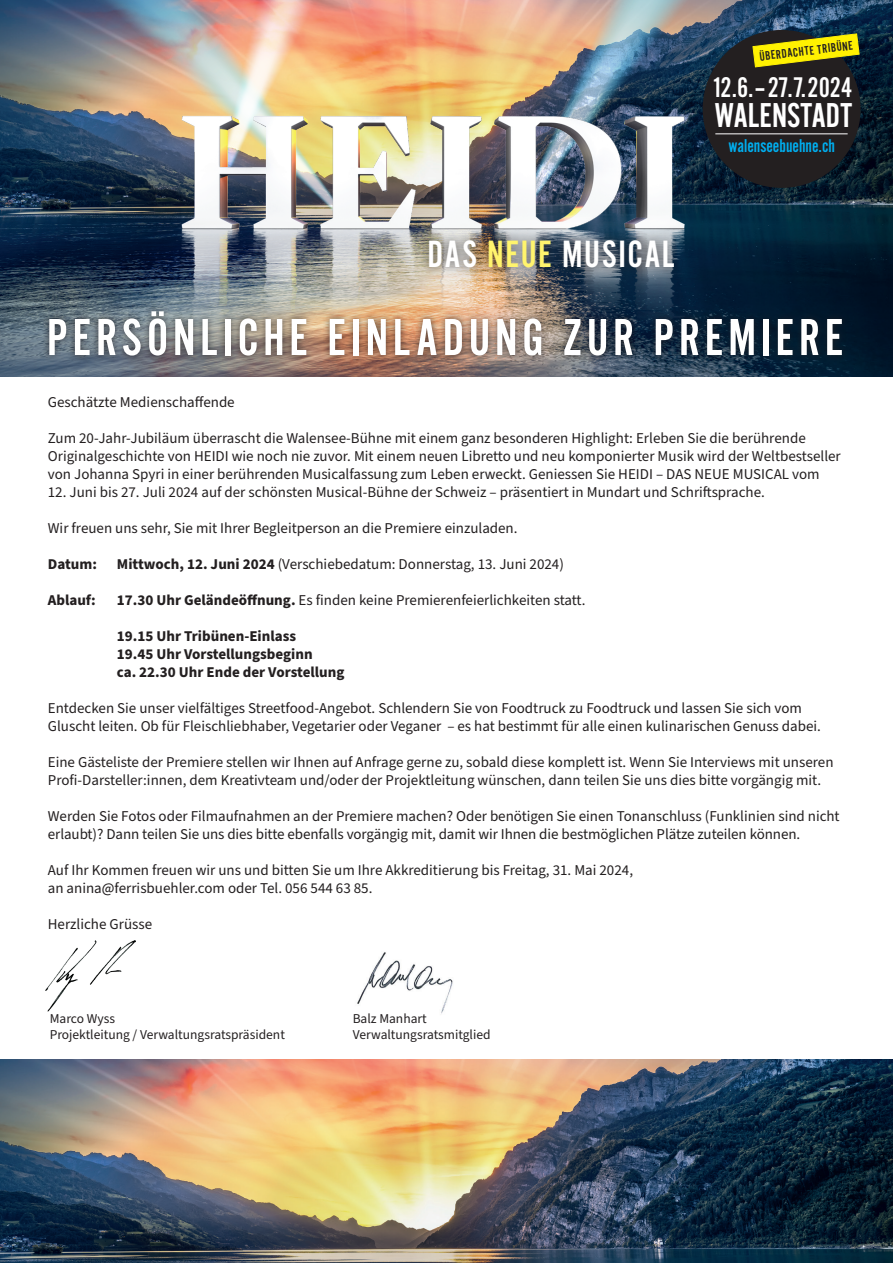
<style>
.page{position:relative;width:893px;height:1263px;background:#fff}
.page>*{position:absolute;margin:0;border:0;box-sizing:border-box;transform-origin:0 0}
.t1{font:54px "Alternate Got No 2 D";letter-spacing:.085em;color:#fff}
.t2{font:39.6px "Alternate Got No 2 D";letter-spacing:.04em;color:#fff}
.t3{font:35.85px "Alternate Got No 2 D";color:#fff}
.t4{font:29.55px "Alternate Got No 2 D";color:#fff}
.t5{font:19.2px "Alternate Got No 2 D";color:#00aeef}
.t6{font:15px/18px "Source Sans Pro";color:#231f20}
.t7{font:700 15px/18px "Source Sans Pro";color:#231f20}
.t8{font:13.5px/16.2px "Source Sans Pro";color:#231f20}
.t9{font:13.05px "Alternate Got No 2 D";color:#231f20}
.s1{color:#fff46d}
.s2{font-weight:700}
</style>
<div class="page">
<img style="left:357px;top:952px;width:96px;height:62px">
<img style="left:46px;top:940px;width:89px;height:72px">
<img style="left:0;top:0;width:893px;height:376px">
<img style="left:22px;top:0;width:396px;height:281px">
<img style="left:111px;top:0;width:303px;height:235px">
<img style="left:430px;top:0;width:361px;height:273px">
<img style="left:162px;top:97px;width:542px;height:280px">
<div style="left:418px;top:230px;width:266px;height:48px;background:#231f20;opacity:.75"></div>
<div style="left:42px;top:304px;width:807px;height:59px;background:#231f20;opacity:.75"></div>
<div style="left:703px;top:30px;width:158px;height:158px;background:#231f20;border-radius:50%"></div>
<svg style="left:752px;top:33px;width:108px;height:35px"></svg>
<hr style="left:715px;top:133px;width:133px;height:1px;background:#fff">
<img style="left:0;top:1059px;width:893px;height:204px">
<h2 class="t2" style="left:427px;top:233px;width:249px">DAS <span class="s1">NEUE</span> MUSICAL</h2>
<p class="t9" style="left:759px;top:50px;width:96px;rotate:-7deg">ÜBERDACHTE TRIBÜNE</p>
<h3 class="t4" style="left:712px;top:72px;width:142px">12.6.–27.7.2024</h3>
<h3 class="t3" style="left:715px;top:96px;width:139px">WALENSTADT</h3>
<p class="t5" style="left:729px;top:135px;width:108px">walenseebuehne.ch</p>
<h1 class="t1" style="left:47px;top:309px;width:798px">PERSÖNLICHE EINLADUNG ZUR PREMIERE</h1>
<p class="t6" style="left:48px;top:393px;width:188px">Geschätzte Medienschaffende</p>
<p class="t6" style="left:48px;top:429px;width:794px">Zum 20-Jahr-Jubiläum überrascht die Walensee-Bühne mit einem ganz besonderen Highlight: Erleben Sie die berührende<br>Originalgeschichte von HEIDI wie noch nie zuvor. Mit einem neuen Libretto und neu komponierter Musik wird der Weltbestseller von Johanna Spyri in einer berührenden Musicalfassung zum Leben erweckt. Geniessen Sie HEIDI – DAS NEUE MUSICAL vom</p>
<p class="t6" style="left:48px;top:483px;width:719px">12. Juni bis 27. Juli 2024 auf der schönsten Musical-Bühne der Schweiz – präsentiert in Mundart und Schriftsprache.</p>
<p class="t6" style="left:48px;top:519px;width:471px">Wir freuen uns sehr, Sie mit Ihrer Begleitperson an die Premiere einzuladen.</p>
<p class="t7" style="left:48px;top:555px;width:51px">Datum:</p>
<p class="t6" style="left:117px;top:555px;width:449px"><span class="s2">Mittwoch, 12. Juni 2024</span> (Verschiebedatum: Donnerstag, 13. Juni 2024)</p>
<p class="t7" style="left:48px;top:591px;width:49px">Ablauf:</p>
<p class="t6" style="left:117px;top:591px;width:470px"><span class="s2">17.30 Uhr Geländeöffnung.</span> Es finden keine Premierenfeierlichkeiten statt.</p>
<p class="t7" style="left:117px;top:627px;width:229px">19.15 Uhr Tribünen-Einlass<br>19.45 Uhr Vorstellungsbeginn<br>ca. 22.30 Uhr Ende der Vorstellung</p>
<p class="t6" style="left:48px;top:699px;width:775px">Entdecken Sie unser vielfältiges Streetfood-Angebot. Schlendern Sie von Foodtruck zu Foodtruck und lassen Sie sich vom<br>Gluscht leiten. Ob für Fleischliebhaber, Vegetarier oder Veganer – es hat bestimmt für alle einen kulinarischen Genuss dabei.</p>
<p class="t6" style="left:48px;top:753px;width:787px">Eine Gästeliste der Premiere stellen wir Ihnen auf Anfrage gerne zu, sobald diese komplett ist. Wenn Sie Interviews mit unseren<br>Profi-Darsteller:innen, dem Kreativteam und/oder der Projektleitung wünschen, dann teilen Sie uns dies bitte vorgängig mit.</p>
<p class="t6" style="left:48px;top:807px;width:793px">Werden Sie Fotos oder Filmaufnahmen an der Premiere machen? Oder benötigen Sie einen Tonanschluss (Funklinien sind nicht erlaubt)? Dann teilen Sie uns dies bitte ebenfalls vorgängig mit, damit wir Ihnen die bestmöglichen Plätze zuteilen können.</p>
<p class="t6" style="left:48px;top:861px;width:587px">Auf Ihr Kommen freuen wir uns und bitten Sie um Ihre Akkreditierung bis Freitag, 31. Mai 2024, an anina@ferrisbuehler.com oder Tel. 056 544 63 85.</p>
<p class="t6" style="left:48px;top:915px;width:106px">Herzliche Grüsse</p>
<p class="t8" style="left:50px;top:1011px;width:237px">Marco Wyss<br>Projektleitung / Verwaltungsratspräsident</p>
<p class="t8" style="left:353px;top:1011px;width:139px">Balz Manhart<br>Verwaltungsratsmitglied</p>
</div>
